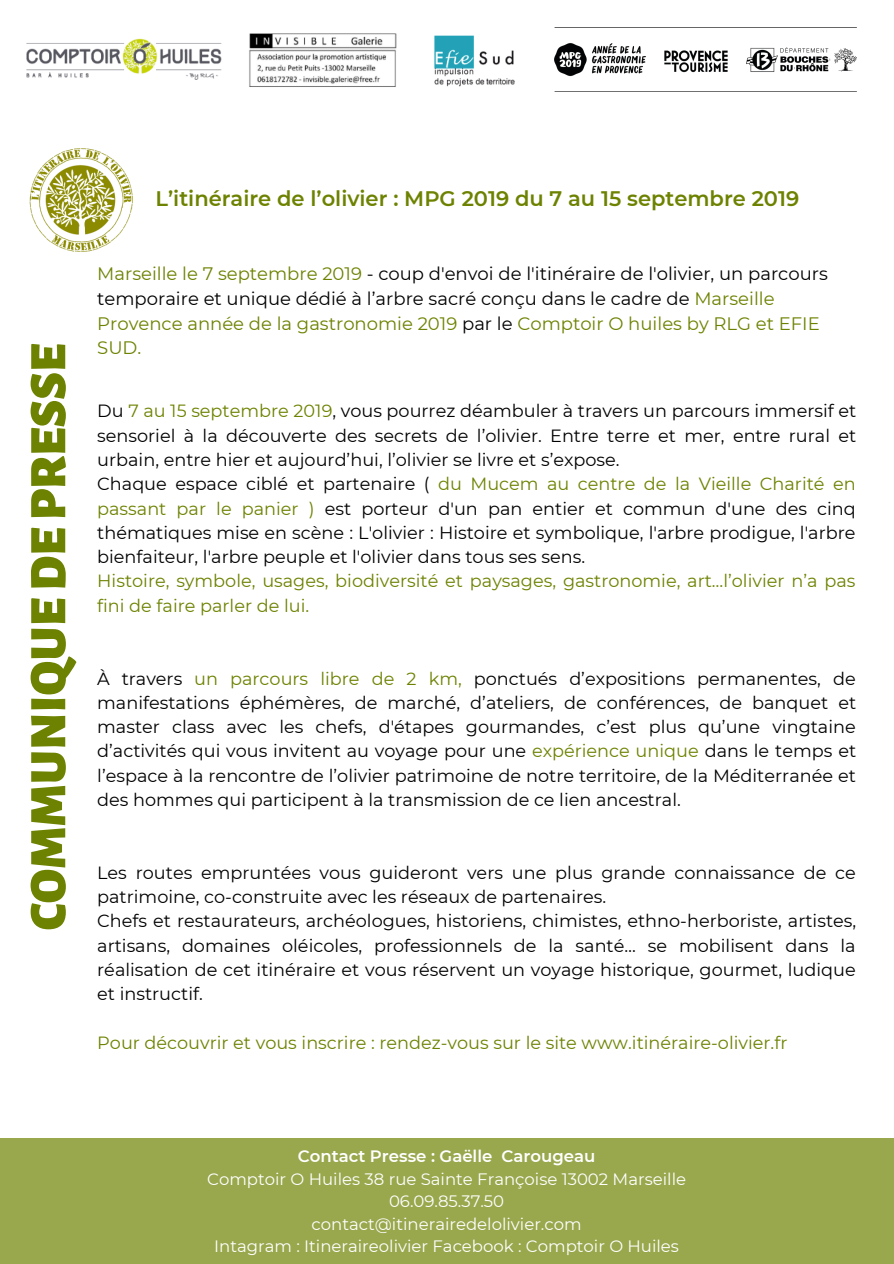
<style>
.page{position:relative;width:894px;height:1264px;background:#fff}
.page>*{position:absolute;margin:0;border:0;box-sizing:border-box;transform-origin:0 0}
.t1{font:900 52.5px "Alegreya Sans SC";color:#6d8200}
.t2{font:600 21px "Montserrat";color:#6d8200}
.t3{font:18px/24.8px "Montserrat";color:#000}
.t4{font:17.7px/24.3px "Montserrat";color:#000}
.t5{font:17.7px/24.3px "Montserrat";color:#6d8200}
.t6{font:16.5px/22.5px "Montserrat";color:#fff;text-align:center}
.t7{font:600 16.5px "Montserrat";color:#fff}
.s1{color:#6d8200}
</style>
<div class="page">
<img style="left:29px;top:148px;width:104px;height:104px">
<div style="left:0;top:1137px;width:893px;height:126px;background:#99a74d"></div>
<img style="left:554px;top:27px;width:302px;height:65px">
<img style="left:434px;top:35px;width:81px;height:52px">
<img style="left:249px;top:33px;width:148px;height:54px">
<img style="left:26px;top:38px;width:196px;height:42px">
<p class="t2" style="left:155px;top:185px;width:645px">L’itinéraire de l’olivier : MPG 2019 du 7 au 15 septembre 2019</p>
<h1 class="t1" style="left:18px;top:930px;width:588px;rotate:-90deg">COMMUNIQUEDEPRESSE</h1>
<p class="t3" style="left:97px;top:261px;width:732px"><span class="s1">Marseille le 7 septembre 2019</span> - coup d'envoi de l'itinéraire de l'olivier, un parcours temporaire et unique dédié à l’arbre sacré conçu dans le cadre de <span class="s1">Marseille Provence année de la gastronomie 2019</span> par le <span class="s1">Comptoir O huiles by RLG et EFIE SUD.</span></p>
<p class="t4" style="left:97px;top:399px;width:760px">Du <span class="s1">7 au 15 septembre 2019</span>, vous pourrez déambuler à travers un parcours immersif et sensoriel à la découverte des secrets de l’olivier. Entre terre et mer, entre rural et urbain, entre hier et aujourd’hui, l’olivier se livre et s’expose.<br>Chaque espace ciblé et partenaire ( <span class="s1">du Mucem au centre de la Vieille Charité en passant par le panier )</span> est porteur d'un pan entier et commun d'une des cinq thématiques mise en scène : L'olivier : Histoire et symbolique, l'arbre prodigue, l'arbre bienfaiteur, l'arbre peuple et l'olivier dans tous ses sens.</p>
<p class="t5" style="left:97px;top:569px;width:759px">Histoire, symbole, usages, biodiversité et paysages, gastronomie, art…l’olivier n’a pas fini de faire parler de lui.</p>
<p class="t4" style="left:97px;top:666px;width:760px;text-align:justify">À travers <span class="s1">un parcours libre de 2 km,</span> ponctués d’expositions permanentes, de manifestations éphémères, de marché, d’ateliers, de conférences, de banquet et master class avec les chefs, d'étapes gourmandes, c’est plus qu’une vingtaine d’activités qui vous invitent au voyage pour une <span class="s1">expérience unique</span> dans le temps et l’espace à la rencontre de l’olivier patrimoine de notre territoire, de la Méditerranée et des hommes qui participent à la transmission de ce lien ancestral.</p>
<p class="t4" style="left:97px;top:860px;width:760px">Les routes empruntées vous guideront vers une plus grande connaissance de ce patrimoine, co-construite avec les réseaux de partenaires.<br>Chefs et restaurateurs, archéologues, historiens, chimistes, ethno-herboriste, artistes, artisans, domaines oléicoles, professionnels de la santé… se mobilisent dans la réalisation de cet itinéraire et vous réservent un voyage historique, gourmet, ludique et instructif.</p>
<p class="t5" style="left:97px;top:1030px;width:691px">Pour découvrir et vous inscrire : rendez-vous sur le site www.itinéraire-olivier.fr</p>
<p class="t7" style="left:298px;top:1146px;width:299px">Contact Presse : Gaëlle Carougeau</p>
<p class="t6" style="left:207px;top:1167px;width:480px">Comptoir O Huiles 38 rue Sainte Françoise 13002 Marseille 06.09.85.37.50<br>contact@itinerairedelolivier.com<br>Intagram : Itineraireolivier Facebook : Comptoir O Huiles</p>
</div>
